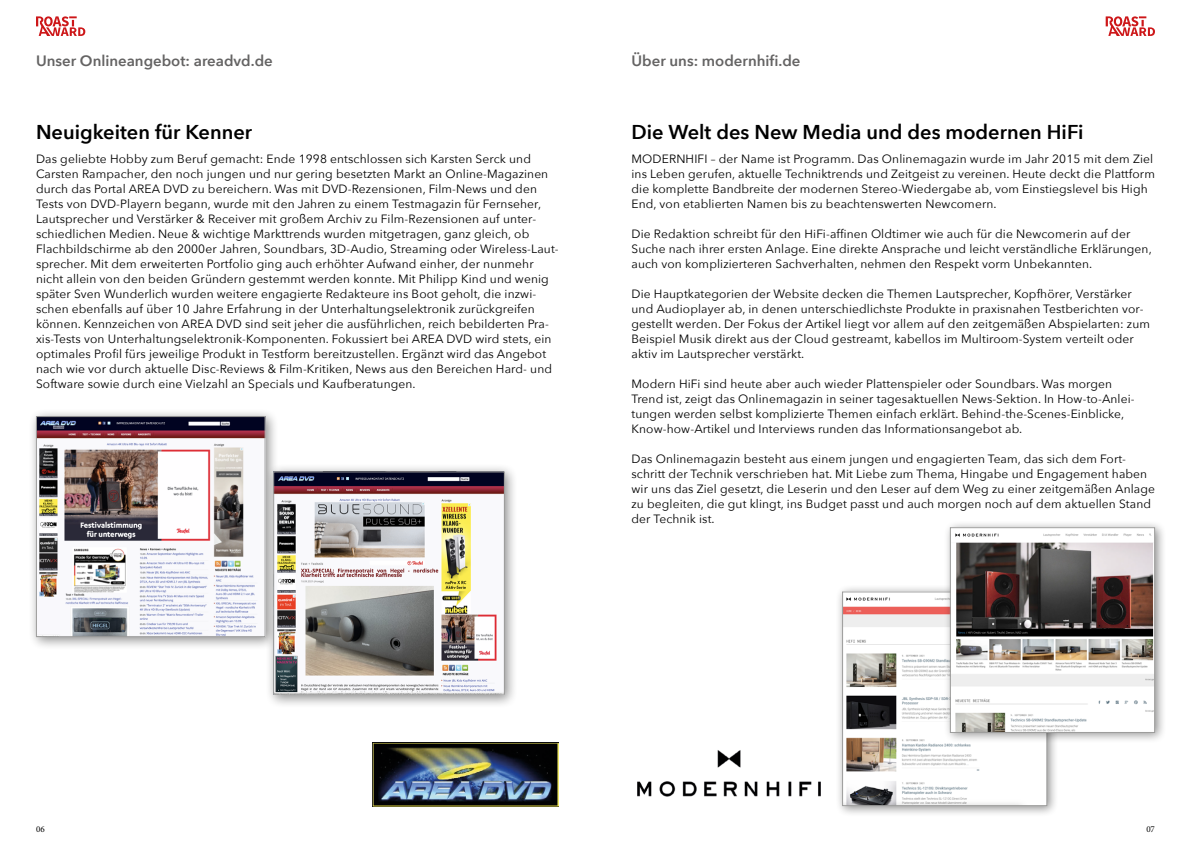
<style>
.page{position:relative;width:1191px;height:842px;background:#fff}
.page>*{position:absolute;margin:0;border:0;box-sizing:border-box;transform-origin:0 0}
.t1{font:600 20px "Avenir Next";color:#000}
.t2{font:600 15px "Avenir Next";color:#646363}
.t3{font:12px/15px "Avenir Next";letter-spacing:.01em;color:#000}
.t4{font:9px "Minion Pro";color:#000}
</style>
<div class="page">
<svg style="left:36px;top:16px;width:50px;height:20px"></svg>
<svg style="left:1105px;top:16px;width:50px;height:20px"></svg>
<img style="left:373px;top:743px;width:186px;height:63px">
<div style="left:28px;top:408px;width:250px;height:242px;background:#000;opacity:.45"></div>
<img style="left:38px;top:418px;width:225px;height:217px">
<div style="left:36px;top:416px;width:229px;height:221px;border:1px solid #9d9d9c"></div>
<div style="left:265px;top:463px;width:252px;height:245px;background:#000;opacity:.45"></div>
<img style="left:275px;top:474px;width:228px;height:218px">
<div style="left:273px;top:472px;width:232px;height:222px;border:1px solid #9d9d9c"></div>
<img style="left:637px;top:750px;width:184px;height:47px">
<div style="left:835px;top:584px;width:223px;height:233px;background:#000;opacity:.45"></div>
<img style="left:844px;top:594px;width:201px;height:210px">
<div style="left:842px;top:592px;width:205px;height:214px;border:1px solid #9d9d9c"></div>
<div style="left:942px;top:520px;width:224px;height:224px;background:#000;opacity:.45"></div>
<img style="left:952px;top:529px;width:201px;height:202px">
<div style="left:950px;top:527px;width:205px;height:206px;border:1px solid #9d9d9c"></div>
<p class="t2" style="left:36px;top:48px;width:238px">Unser Onlineangebot: areadvd.de</p>
<p class="t2" style="left:631px;top:48px;width:170px">Über uns: modernhifi.de</p>
<h1 class="t1" style="left:36px;top:115px;width:218px">Neuigkeiten für Kenner</h1>
<h1 class="t1" style="left:631px;top:115px;width:453px">Die Welt des New Media und des modernen HiFi</h1>
<p class="t3" style="left:36px;top:151px;width:524px">Das geliebte Hobby zum Beruf gemacht: Ende 1998 entschlossen sich Karsten Serck und Carsten Rampacher, den noch jungen und nur gering besetzten Markt an Online-Magazinen durch das Portal AREA DVD zu bereichern. Was mit DVD-Rezensionen, Film-News und den Tests von DVD-Playern begann, wurde mit den Jahren zu einem Testmagazin für Fernseher, Lautsprecher und Verstärker &amp; Receiver mit großem Archiv zu Film-Rezensionen auf unter&shy;schiedlichen Medien. Neue &amp; wichtige Markttrends wurden mitgetragen, ganz gleich, ob Flachbildschirme ab den 2000er Jahren, Soundbars, 3D-Audio, Streaming oder Wireless-Laut&shy;sprecher. Mit dem erweiterten Portfolio ging auch erhöhter Aufwand einher, der nunmehr nicht allein von den beiden Gründern gestemmt werden konnte. Mit Philipp Kind und wenig später Sven Wunderlich wurden weitere engagierte Redakteure ins Boot geholt, die inzwi&shy;schen ebenfalls auf über 10 Jahre Erfahrung in der Unterhaltungselektronik zurückgreifen können. Kennzeichen von AREA DVD sind seit jeher die ausführlichen, reich bebilderten Pra&shy;xis-Tests von Unterhaltungselektronik-Komponenten. Fokussiert bei AREA DVD wird stets, ein optimales Profil fürs jeweilige Produkt in Testform bereitzustellen. Ergänzt wird das Angebot nach wie vor durch aktuelle Disc-Reviews &amp; Film-Kritiken, News aus den Bereichen Hard- und Software sowie durch eine Vielzahl an Specials und Kaufberatungen.</p>
<p class="t3" style="left:631px;top:151px;width:525px">MODERNHIFI – der Name ist Programm. Das Onlinemagazin wurde im Jahr 2015 mit dem Ziel ins Leben gerufen, aktuelle Techniktrends und Zeitgeist zu vereinen. Heute deckt die Plattform die komplette Bandbreite der modernen Stereo-Wiedergabe ab, vom Einstiegslevel bis High End, von etablierten Namen bis zu beachtenswerten Newcomern.</p>
<p class="t3" style="left:631px;top:226px;width:522px">Die Redaktion schreibt für den HiFi-affinen Oldtimer wie auch für die Newcomerin auf der<br>Suche nach ihrer ersten Anlage. Eine direkte Ansprache und leicht verständliche Erklärungen, auch von komplizierteren Sachverhalten, nehmen den Respekt vorm Unbekannten.</p>
<p class="t3" style="left:631px;top:286px;width:520px">Die Hauptkategorien der Website decken die Themen Lautsprecher, Kopfhörer, Verstärker und Audioplayer ab, in denen unterschiedlichste Produkte in praxisnahen Testberichten vor&shy;gestellt werden. Der Fokus der Artikel liegt vor allem auf den zeitgemäßen Abspielarten: zum Beispiel Musik direkt aus der Cloud gestreamt, kabellos im Multiroom-System verteilt oder aktiv im Lautsprecher verstärkt.</p>
<p class="t3" style="left:631px;top:376px;width:505px">Modern HiFi sind heute aber auch wieder Plattenspieler oder Soundbars. Was morgen Trend ist, zeigt das Onlinemagazin in seiner tagesaktuellen News-Sektion. In How-to-Anlei&shy;tungen werden selbst komplizierte Themen einfach erklärt. Behind-the-Scenes-Einblicke, Know-how-Artikel und Interviews runden das Informationsangebot ab.</p>
<p class="t3" style="left:631px;top:451px;width:525px">Das Onlinemagazin besteht aus einem jungen und engagierten Team, das sich dem Fort&shy;schritt der Technik verschrieben hat. Mit Liebe zum Thema, Hingabe und Engagement haben wir uns das Ziel gesetzt, die Leserin und den Leser auf dem Weg zu einer zeitgemäßen Anlage zu begleiten, die gut klingt, ins Budget passt und auch morgen noch auf dem aktuellen Stand der Technik ist.</p>
<p class="t4" style="left:36px;top:823px;width:10px">06</p>
<p class="t4" style="left:1146px;top:823px;width:10px">07</p>
</div>
